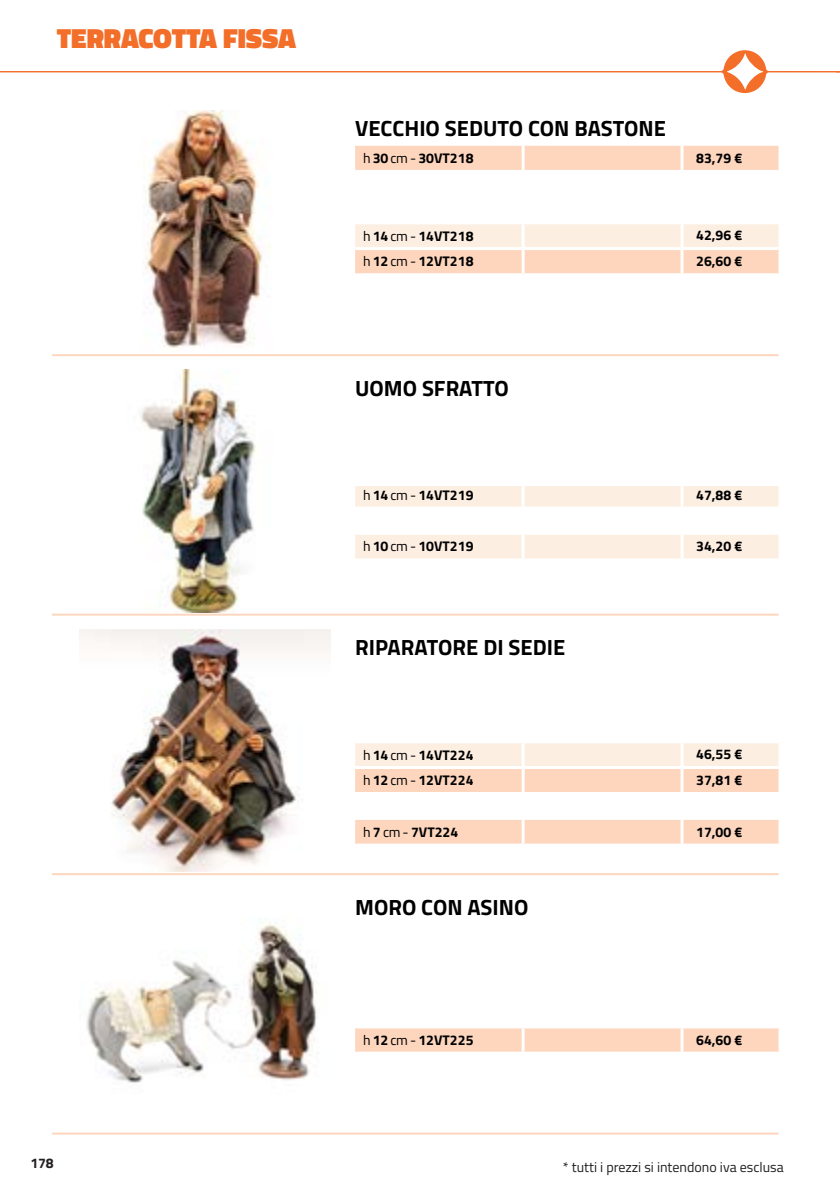
<style>
.page{position:relative;width:840px;height:1191px;background:#fff}
.page>*{position:absolute;margin:0;border:0;box-sizing:border-box;transform-origin:0 0}
.t1{font:900 28px "Titillium Web";color:#f36e28}
.t2{font:700 22px "Titillium Web";color:#000001}
.t3{font:700 14px "Titillium Web";color:#000001}
.t4{font:14px "Titillium Web";color:#231f20}
.t5{font:700 14px "Titillium Web";color:#231f20}
.s1{font-weight:400}
</style>
<div class="page">
<svg style="left:0;top:50px;width:839px;height:43px"></svg>
<img style="left:144px;top:110px;width:127px;height:238px">
<div style="left:355px;top:146px;width:423px;height:127px;background:#fdd6bd"></div>
<div style="left:355px;top:224px;width:423px;height:23px;background:#fdeee2"></div>
<hr style="left:521px;top:146px;width:3px;height:24px;background:#fff">
<hr style="left:680px;top:146px;width:3px;height:24px;background:#fff">
<hr style="left:355px;top:170px;width:168px;height:3px;background:#fff">
<hr style="left:523px;top:170px;width:158px;height:3px;background:#fff">
<hr style="left:681px;top:170px;width:97px;height:3px;background:#fff">
<hr style="left:355px;top:221px;width:168px;height:3px;background:#fff">
<hr style="left:523px;top:221px;width:158px;height:3px;background:#fff">
<hr style="left:521px;top:224px;width:3px;height:23px;background:#fff">
<hr style="left:681px;top:221px;width:97px;height:3px;background:#fff">
<hr style="left:680px;top:224px;width:3px;height:23px;background:#fff">
<hr style="left:355px;top:247px;width:168px;height:3px;background:#fff">
<hr style="left:523px;top:247px;width:158px;height:3px;background:#fff">
<hr style="left:521px;top:250px;width:3px;height:23px;background:#fff">
<hr style="left:681px;top:247px;width:97px;height:3px;background:#fff">
<hr style="left:680px;top:250px;width:3px;height:23px;background:#fff">
<hr style="left:52px;top:354px;width:726px;height:2px;background:#fdd6bd">
<img style="left:141px;top:370px;width:115px;height:242px">
<div style="left:355px;top:486px;width:423px;height:72px;background:#fdeee2"></div>
<hr style="left:521px;top:484px;width:3px;height:22px;background:#fff">
<hr style="left:680px;top:484px;width:3px;height:22px;background:#fff">
<hr style="left:355px;top:506px;width:168px;height:3px;background:#fff">
<hr style="left:523px;top:506px;width:158px;height:3px;background:#fff">
<hr style="left:681px;top:506px;width:97px;height:3px;background:#fff">
<hr style="left:521px;top:535px;width:3px;height:23px;background:#fff">
<hr style="left:680px;top:535px;width:3px;height:23px;background:#fff">
<hr style="left:355px;top:533px;width:168px;height:2px;background:#fff">
<hr style="left:523px;top:533px;width:158px;height:2px;background:#fff">
<hr style="left:681px;top:533px;width:97px;height:2px;background:#fff">
<hr style="left:52px;top:613px;width:726px;height:2px;background:#fdd6bd">
<img style="left:79px;top:629px;width:251px;height:242px">
<div style="left:355px;top:820px;width:423px;height:23px;background:#fdd6bd"></div>
<svg style="left:355px;top:743px;width:423px;height:49px;fill:#fdeee2"></svg>
<hr style="left:521px;top:743px;width:3px;height:23px;background:#fff">
<hr style="left:680px;top:743px;width:3px;height:23px;background:#fff">
<hr style="left:355px;top:766px;width:168px;height:3px;background:#fff">
<hr style="left:523px;top:766px;width:158px;height:3px;background:#fff">
<hr style="left:521px;top:769px;width:3px;height:23px;background:#fff">
<hr style="left:681px;top:766px;width:97px;height:3px;background:#fff">
<hr style="left:680px;top:769px;width:3px;height:23px;background:#fff">
<hr style="left:521px;top:820px;width:3px;height:23px;background:#fff">
<hr style="left:680px;top:820px;width:3px;height:23px;background:#fff">
<hr style="left:52px;top:873px;width:726px;height:2px;background:#fdd6bd">
<img style="left:86px;top:922px;width:231px;height:161px">
<div style="left:355px;top:1028px;width:423px;height:23px;background:#fdd6bd"></div>
<hr style="left:521px;top:1028px;width:3px;height:23px;background:#fff">
<hr style="left:680px;top:1028px;width:3px;height:23px;background:#fff">
<hr style="left:52px;top:1132px;width:726px;height:2px;background:#fdd6bd">
<div style="left:350px;top:172px;width:433px;height:51px;background:#fff"></div>
<div style="left:350px;top:507px;width:434px;height:27px;background:#fff"></div>
<h1 class="t1" style="left:57px;top:18px;width:241px">TERRACOTTA FISSA</h1>
<p class="t2" style="left:355px;top:112px;width:312px">VECCHIO SEDUTO CON BASTONE</p>
<p class="t3" style="left:363px;top:148px;width:112px"><span class="s1">h</span> 30 <span class="s1">cm -</span> 30VT218</p>
<p class="t3" style="left:695px;top:148px;width:47px">83,79 €</p>
<p class="t3" style="left:363px;top:225px;width:112px"><span class="s1">h</span> 14 <span class="s1">cm -</span> 14VT218</p>
<p class="t3" style="left:695px;top:225px;width:47px">42,96 €</p>
<p class="t3" style="left:363px;top:251px;width:112px"><span class="s1">h</span> 12 <span class="s1">cm -</span> 12VT218</p>
<p class="t3" style="left:695px;top:250px;width:47px">26,60 €</p>
<p class="t2" style="left:355px;top:371px;width:155px">UOMO SFRATTO</p>
<p class="t3" style="left:363px;top:484px;width:112px"><span class="s1">h</span> 14 <span class="s1">cm -</span> 14VT219</p>
<p class="t3" style="left:695px;top:484px;width:47px">47,88 €</p>
<p class="t3" style="left:363px;top:536px;width:112px"><span class="s1">h</span> 10 <span class="s1">cm -</span> 10VT219</p>
<p class="t3" style="left:695px;top:536px;width:47px">34,20 €</p>
<p class="t2" style="left:355px;top:631px;width:211px">RIPARATORE DI SEDIE</p>
<p class="t3" style="left:363px;top:744px;width:112px"><span class="s1">h</span> 14 <span class="s1">cm -</span> 14VT224</p>
<p class="t3" style="left:695px;top:744px;width:47px">46,55 €</p>
<p class="t3" style="left:363px;top:769px;width:112px"><span class="s1">h</span> 12 <span class="s1">cm -</span> 12VT224</p>
<p class="t3" style="left:695px;top:769px;width:47px">37,81 €</p>
<p class="t3" style="left:363px;top:821px;width:97px"><span class="s1">h</span> 7 <span class="s1">cm -</span> 7VT224</p>
<p class="t3" style="left:695px;top:821px;width:47px">17,00 €</p>
<p class="t2" style="left:355px;top:890px;width:175px">MORO CON ASINO</p>
<p class="t3" style="left:363px;top:1029px;width:112px"><span class="s1">h</span> 12 <span class="s1">cm -</span> 12VT225</p>
<p class="t3" style="left:695px;top:1029px;width:47px">64,60 €</p>
<p class="t5" style="left:30px;top:1152px;width:25px">178</p>
<p class="t4" style="left:562px;top:1157px;width:222px">* tutti i prezzi si intendono iva esclusa</p>
</div>
